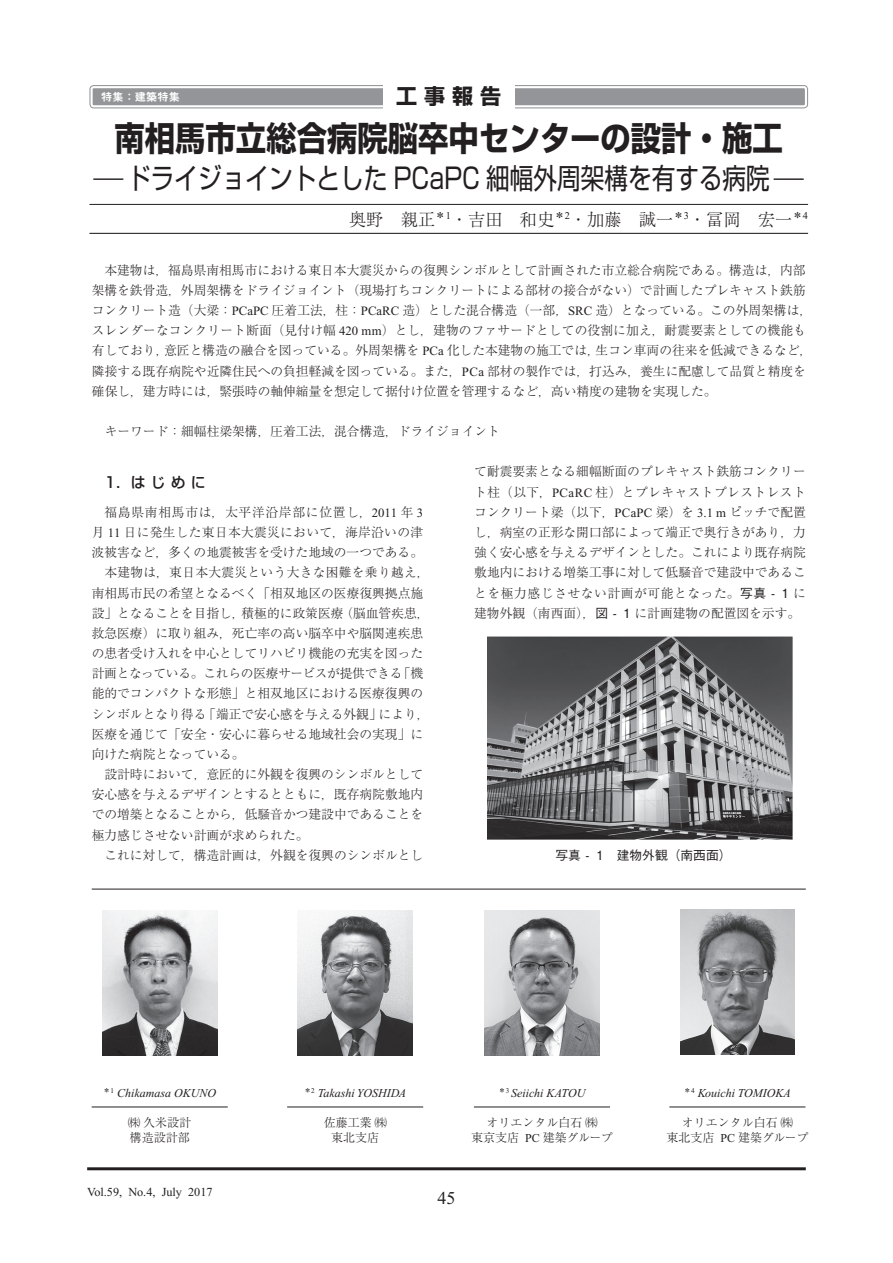
<style>
.page{position:relative;width:893px;height:1263px;background:#fff}
.page>*{position:absolute;margin:0;border:0;box-sizing:border-box;transform-origin:0 0}
.t1{font:700 33.75px "Shin Go Pro";color:#231f20;scale:.9 1}
.t2{font:28.5px "Shin Go Pro";color:#231f20;scale:.83 1}
.t3{font:700 21px "Shin Go Pro";color:#231f20}
.t4{font:18px "Times New Roman";color:#231f20}
.t5{font:300 17.25px "Ryumin Pr 6";color:#231f20}
.t6{font:500 15px "Shin Go Pro";color:#231f20}
.t7{font:300 12.75px/20.1px "Ryumin Pr 6";color:#231f20;text-align:justify}
.t8{font:300 12.75px "Ryumin Pr 6";letter-spacing:.025em;color:#231f20}
.t9{font:300 12.75px "Ryumin Pr 6";letter-spacing:-.02em;color:#231f20}
.t10{font:300 12.75px "Ryumin Pr 6";letter-spacing:.055em;color:#231f20}
.t11{font:500 12.75px "Gothic BBB Pro";color:#231f20}
.t12{font:12.15px "Times New Roman";color:#231f20}
.t13{font:italic 12px "Times New Roman";color:#231f20}
.t14{font:300 12px/15px "Ryumin Pr 6";color:#231f20;text-align:center}
.t15{font:11.25px "Midashi Go Pro MB31";color:#fff}
.s1{font-weight:300;font-stretch:expanded;font-size:30px}
.s2{font-family:"Times New Roman";font-weight:400}
.s3{font-family:"Gothic BBB Pro";font-weight:500}
</style>
<div class="page">
<hr style="left:87px;top:1167px;width:719px;height:3px;background:#231f20">
<svg style="left:89px;top:85px;width:719px;height:23px"></svg>
<div style="left:92px;top:87px;width:714px;height:19px;background:#939598;border-radius:2px"></div>
<div style="left:91px;top:86px;width:716px;height:21px;border:2px solid #fff;border-radius:2px"></div>
<div style="left:383px;top:84px;width:132px;height:25px;background:#fff"></div>
<hr style="left:89px;top:204px;width:719px;height:1px;background:#231f20">
<hr style="left:89px;top:233px;width:719px;height:1px;background:#231f20">
<hr style="left:669px;top:1107px;width:136px;height:1px;background:#231f20">
<hr style="left:287px;top:1107px;width:136px;height:1px;background:#231f20">
<hr style="left:474px;top:1107px;width:136px;height:1px;background:#231f20">
<hr style="left:92px;top:1107px;width:136px;height:1px;background:#231f20">
<hr style="left:92px;top:889px;width:714px;height:1px;background:#231f20">
<img style="left:102px;top:910px;width:115px;height:145px">
<img style="left:297px;top:910px;width:116px;height:145px">
<img style="left:485px;top:910px;width:114px;height:145px">
<img style="left:680px;top:910px;width:115px;height:145px">
<img style="left:487px;top:637px;width:306px;height:202px">
<p class="t15" style="left:101px;top:88px;width:80px">特集：建築特集</p>
<h3 class="t3" style="left:396px;top:79px;width:106px">工 事 報 告</h3>
<h1 class="t1" style="left:114px;top:111px;width:744px">南相馬市立総合病院脳卒中センターの設計・施工</h1>
<h2 class="t2" style="left:94px;top:154px;width:857px"><span class="s1">—</span>ドライジョイントとした PCaPC 細幅外周架構を有する病院 <span class="s1">—</span></h2>
<h3 class="t5" style="left:349px;top:206px;width:460px">奥野 親正<sup>＊</sup><sup>1</sup>・吉田 和史<sup>＊</sup><sup>2</sup>・加藤 誠一<sup>＊</sup><sup>3</sup>・冨岡 宏一<sup>＊</sup><sup>4</sup></h3>
<p class="t7" style="left:92px;top:259px;width:722px;text-align:left;text-indent:13px">本建物は，福島県南相馬市における東日本大震災からの復興シンボルとして計画された市立総合病院である。構造は，内部架構を鉄骨造，外周架構をドライジョイント（現場打ちコンクリートによる部材の接合がない）で計画したプレキャスト鉄筋コンクリート造（大梁：<span class="s2">PCaPC</span> 圧着工法，柱：<span class="s2">PCaRC</span> 造）とした混合構造（一部，<span class="s2">SRC</span> 造）となっている。この外周架構は，スレンダーなコンクリート断面（見付け幅 <span class="s2">420 mm</span>）とし，建物のファサードとしての役割に加え，耐震要素としての機能も有しており，意匠と構造の融合を図っている。外周架構を <span class="s2">PCa</span> 化した本建物の施工では，生コン車両の往来を低減できるなど，隣接する既存病院や近隣住民への負担軽減を図っている。また，<span class="s2">PCa</span> 部材の製作では，打込み，養生に配慮して品質と精度を確保し，建方時には，緊張時の軸伸縮量を想定して据付け位置を管理するなど，高い精度の建物を実現した。</p>
<p class="t7" style="left:105px;top:420px;width:397px">キーワード：細幅柱梁架構，圧着工法，混合構造，ドライジョイント</p>
<p class="t6" style="left:104px;top:470px;width:103px">1．はじめに</p>
<p class="t10" style="left:104px;top:502px;width:320px">福島県南相馬市は，太平洋沿岸部に位置し，<span class="s2">2011</span> 年 <span class="s2">3</span></p>
<p class="t8" style="left:92px;top:522px;width:333px">月 <span class="s2">11</span> 日に発生した東日本大震災において，海岸沿いの津</p>
<p class="t7" style="left:92px;top:542px;width:333px">波被害など，多くの地震被害を受けた地域の一つである。</p>
<p class="t8" style="left:104px;top:562px;width:327px">本建物は，東日本大震災という大きな困難を乗り越え，</p>
<p class="t7" style="left:92px;top:582px;width:333px">南相馬市民の希望となるべく「相双地区の医療復興拠点施</p>
<p class="t7" style="left:92px;top:602px;width:339px">設」となることを目指し，積極的に政策医療（脳血管疾患，</p>
<p class="t7" style="left:92px;top:622px;width:333px">救急医療）に取り組み，死亡率の高い脳卒中や脳関連疾患</p>
<p class="t7" style="left:92px;top:642px;width:333px">の患者受け入れを中心としてリハビリ機能の充実を図った</p>
<p class="t9" style="left:92px;top:663px;width:333px">計画となっている。これらの医療サービスが提供できる「機</p>
<p class="t7" style="left:92px;top:683px;width:333px">能的でコンパクトな形態」と相双地区における医療復興の</p>
<p class="t7" style="left:92px;top:703px;width:339px">シンボルとなり得る「端正で安心感を与える外観」により，</p>
<p class="t7" style="left:92px;top:723px;width:333px">医療を通じて「安全・安心に暮らせる地域社会の実現」に</p>
<p class="t7" style="left:92px;top:743px;width:155px">向けた病院となっている。</p>
<p class="t7" style="left:104px;top:763px;width:320px">設計時において，意匠的に外観を復興のシンボルとして</p>
<p class="t7" style="left:92px;top:784px;width:333px">安心感を与えるデザインとするとともに，既存病院敷地内</p>
<p class="t7" style="left:92px;top:804px;width:333px">での増築となることから，低騒音かつ建設中であることを</p>
<p class="t7" style="left:92px;top:824px;width:218px">極力感じさせない計画が求められた。</p>
<p class="t7" style="left:104px;top:844px;width:320px">これに対して，構造計画は，外観を復興のシンボルとし</p>
<p class="t7" style="left:474px;top:461px;width:333px">て耐震要素となる細幅断面のプレキャスト鉄筋コンクリート柱（以下，<span class="s2">PCaRC</span> 柱）とプレキャストプレストレストコンクリート梁（以下，<span class="s2">PCaPC</span> 梁）を <span class="s2">3.1 m</span> ピッチで配置し，病室の正形な開口部によって端正で奥行きがあり，力強く安心感を与えるデザインとした。これにより既存病院敷地内における増築工事に対して低騒音で建設中であることを極力感じさせない計画が可能となった。<span class="s3">写真 - 1</span> に建物外観（南西面），<span class="s3">図 - 1</span> に計画建物の配置図を示す。</p>
<p class="t11" style="left:555px;top:845px;width:178px">写真 - 1　建物外観（南西面）</p>
<p class="t13" style="left:103px;top:1086px;width:114px"><sup>＊</sup><sup>1</sup> Chikamasa OKUNO</p>
<p class="t14" style="left:128px;top:1115px;width:64px;text-align:left">㈱久米設計構造設計部</p>
<p class="t12" style="left:87px;top:1185px;width:127px">Vol.59, No.4, July 2017</p>
<p class="t13" style="left:304px;top:1086px;width:104px"><sup>＊</sup><sup>2</sup> Takashi YOSHIDA</p>
<p class="t14" style="left:324px;top:1115px;width:64px">佐藤工業㈱東北支店</p>
<p class="t13" style="left:499px;top:1086px;width:88px"><sup>＊</sup><sup>3</sup> Seiichi KATOU</p>
<p class="t14" style="left:471px;top:1115px;width:143px">オリエンタル白石㈱<br>東京支店 <span class="s2">PC</span> 建築グループ</p>
<h3 class="t4" style="left:437px;top:1188px;width:19px">45</h3>
<p class="t13" style="left:684px;top:1086px;width:109px"><sup>＊</sup><sup>4</sup> Kouichi TOMIOKA</p>
<p class="t14" style="left:666px;top:1115px;width:143px">オリエンタル白石㈱<br>東北支店 <span class="s2">PC</span> 建築グループ</p>
</div>
